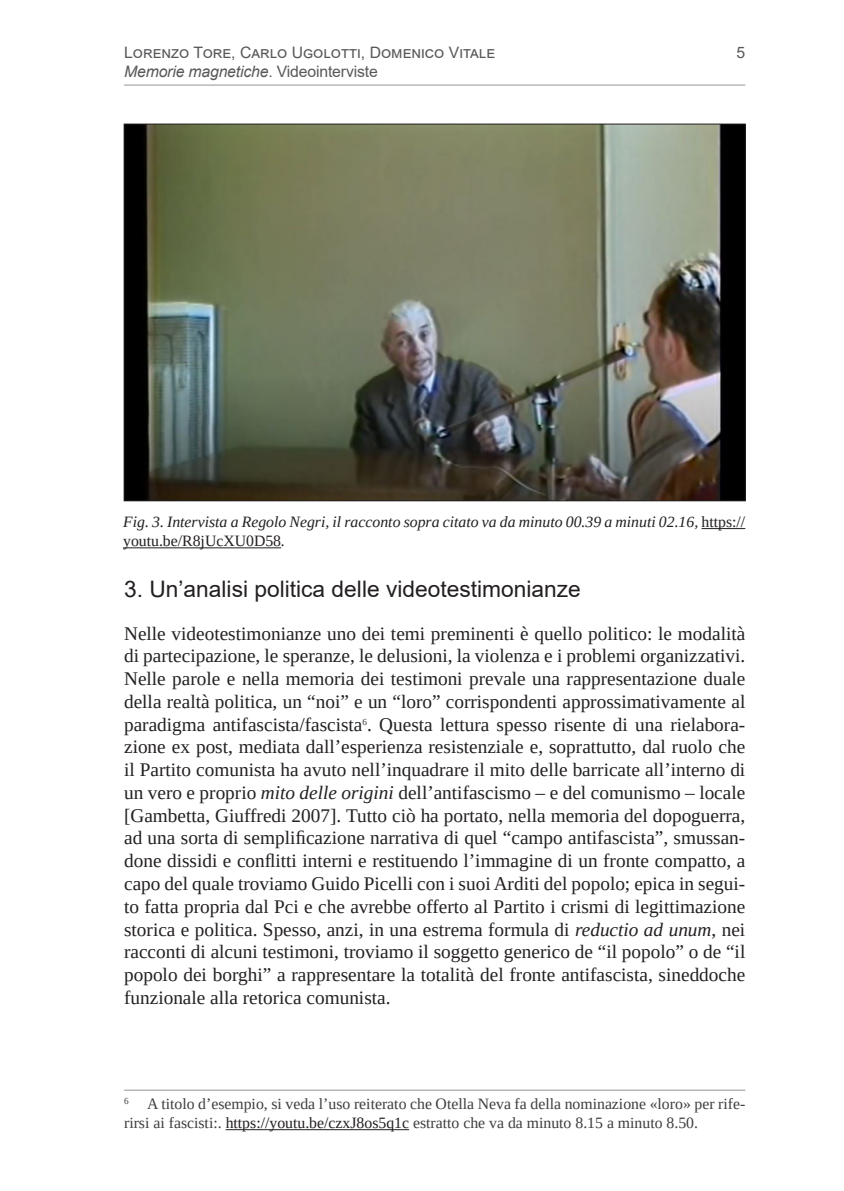
<style>
.page{position:relative;width:844px;height:1191px;background:#fff}
.page>*{position:absolute;margin:0;border:0;box-sizing:border-box;transform-origin:0 0}
.h2_-_Titoletto_infra{font:22.75px "Arial";color:#231f20}
.Testo_articoli{font:19.25px/22.8px "Tinos";color:#231f20;text-align:justify}
.Note{font:15.75px/18.9px "Tinos";color:#3e3e3f}
.Dida{font:italic 15.75px/19.2px "Tinos";color:#231f20}
.t1{font:15.75px/19.2px "Arial";color:#57585a}
.s1{font-style:italic}
.s2{font-style:normal}
.s3{color:#231f20}
</style>
<div class="page">
<hr style="left:124px;top:85px;width:621px;height:1px;background:#939598">
<hr style="left:124px;top:1089px;width:621px;height:1px;background:#939598">
<hr style="left:225px;top:1129px;width:184px;height:1px;background:#231f20">
<hr style="left:701px;top:528px;width:44px;height:1px;background:#231f20">
<hr style="left:123px;top:547px;width:158px;height:1px;background:#231f20">
<img style="left:126px;top:126px;width:617px;height:373px">
<p class="t1" style="left:124px;top:43px;width:372px">Lorenzo Tore, Carlo Ugolotti, Domenico Vitale<br><span class="s1">Memorie magnetiche</span>. Videointerviste</p>
<p class="t1" style="left:736px;top:42px;width:10px">5</p>
<p class="Dida" style="left:123px;top:512px;width:623px">Fig. 3. Intervista a Regolo Negri, il racconto sopra citato va da minuto 00.39 a minuti 02.16, <span class="s2">https:// youtu.be/R8jUcXU0D58</span>.</p>
<p class="h2_-_Titoletto_infra" style="left:124px;top:573px;width:458px">3. Un’analisi politica delle videotestimonianze</p>
<p class="Testo_articoli" style="left:124px;top:622px;width:622px">Nelle videotestimonianze uno dei temi preminenti è quello politico: le modalità di partecipazione, le speranze, le delusioni, la violenza e i problemi organizzativi.<br>Nelle parole e nella memoria dei testimoni prevale una rappresentazione duale della realtà politica, un “noi” e un “loro” corrispondenti approssimativamente al paradigma antifascista/fascista<sup>6</sup>. Questa lettura spesso risente di una rielabora&shy;zione ex post, mediata dall’esperienza resistenziale e, soprattutto, dal ruolo che il Partito comunista ha avuto nell’inquadrare il mito delle barricate all’interno di un vero e proprio <span class="s1">mito delle origini</span> dell’antifascismo – e del comunismo – locale [Gambetta, Giuffredi 2007]. Tutto ciò ha portato, nella memoria del dopoguerra, ad una sorta di semplificazione narrativa di quel “campo antifascista”<span class="s1">,</span> smussan&shy;done dissidi e conflitti interni e restituendo l’immagine di un fronte compatto, a capo del quale troviamo Guido Picelli con i suoi Arditi del popolo; epica in segui&shy;to fatta propria dal Pci e che avrebbe offerto al Partito i crismi di legittimazione storica e politica. Spesso, anzi, in una estrema formula di <span class="s1">reductio ad unum</span>, nei racconti di alcuni testimoni, troviamo il soggetto generico de “il popolo” o de “il popolo dei borghi” a rappresentare la totalità del fronte antifascista, sineddoche funzionale alla retorica comunista.</p>
<p class="Note" style="left:124px;top:1094px;width:622px"><sup>6</sup> A titolo d’esempio, si veda l’uso reiterato che Otella Neva fa della nominazione «loro» per rife&shy;rirsi ai fascisti:. <span class="s3">https://youtu.be/czxJ8os5q1c</span> estratto che va da minuto 8.15 a minuto 8.50.</p>
</div>
